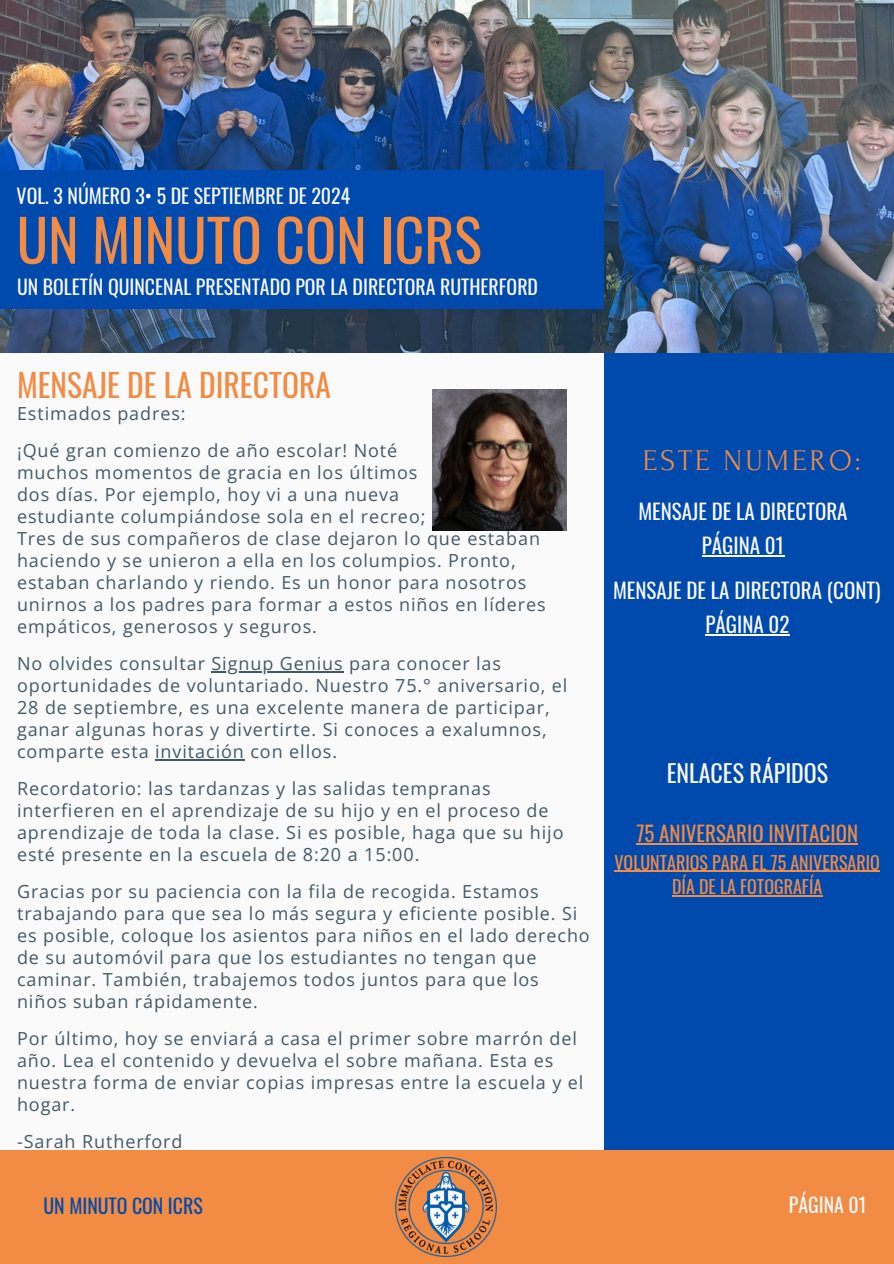
<style>
.page{position:relative;width:894px;height:1264px;background:#fff}
.page>*{position:absolute;margin:0;border:0;box-sizing:border-box;transform-origin:0 0}
.t1{font:57.9px "Oswald";color:#f28b43}
.t2{font:31.5px "Oswald";color:#f28b43}
.t3{font:30px "Forum";letter-spacing:.1em;color:#f28b43}
.t4{font:24px "Oswald";color:#fafafa}
.t5{font:21px "Oswald";color:#fafafa}
.t6{font:21px "Oswald";color:#f28b43}
.t7{font:19.8px "Oswald";color:#fafafa}
.t8{font:19.8px "Oswald";color:#004aad}
.t9{font:18px/22px "Open Sans";letter-spacing:.05em;color:#435967}
.t10{font:18px/24.8px "Oswald";color:#f28b43;text-align:center}
</style>
<div class="page">
<div style="left:0;top:0;width:893px;height:1263px;background:#fafafa"></div>
<div style="left:604px;top:309px;width:289px;height:928px;background:#004aad"></div>
<img style="left:0;top:0;width:893px;height:352px">
<div style="left:0;top:1149px;width:893px;height:114px;background:#f28b43"></div>
<img style="left:396px;top:1157px;width:100px;height:99px">
<div style="left:0;top:171px;width:603px;height:138px;background:#004aad"></div>
<hr style="left:701px;top:555px;width:82px;height:1px;background:#fafafa">
<hr style="left:705px;top:634px;width:84px;height:1px;background:#fafafa">
<img style="left:432px;top:389px;width:134px;height:141px">
<hr style="left:211px;top:671px;width:132px;height:1px;background:#435967">
<hr style="left:155px;top:759px;width:90px;height:1px;background:#435967">
<hr style="left:636px;top:843px;width:221px;height:1px;background:#f28b43">
<hr style="left:614px;top:870px;width:265px;height:1px;background:#f28b43">
<hr style="left:672px;top:895px;width:150px;height:1px;background:#f28b43">
<h4 class="t7" style="left:17px;top:180px;width:335px">VOL. 3 NÚMERO 3• 5 DE SEPTIEMBRE DE 2024</h4>
<h2 class="t1" style="left:17px;top:195px;width:466px">UN MINUTO CON ICRS</h2>
<h4 class="t7" style="left:17px;top:272px;width:522px">UN BOLETÍN QUINCENAL PRESENTADO POR LA DIRECTORA RUTHERFORD</h4>
<p class="t2" style="left:17px;top:360px;width:315px">MENSAJE DE LA DIRECTORA</p>
<p class="t9" style="left:17px;top:402px;width:170px">Estimados padres:</p>
<p class="t9" style="left:17px;top:439px;width:382px">¡Qué gran comienzo de año escolar! Noté</p>
<p class="t9" style="left:17px;top:461px;width:402px">muchos momentos de gracia en los últimos</p>
<p class="t9" style="left:17px;top:483px;width:383px">dos días. Por ejemplo, hoy vi a una nueva</p>
<p class="t9" style="left:17px;top:505px;width:410px">estudiante columpiándose sola en el recreo;</p>
<p class="t9" style="left:17px;top:527px;width:530px">Tres de sus compañeros de clase dejaron lo que estaban haciendo y se unieron a ella en los columpios. Pronto, estaban charlando y riendo. Es un honor para nosotros unirnos a los padres para formar a estos niños en líderes empáticos, generosos y seguros.</p>
<h4 class="t9" style="left:17px;top:652px;width:485px">No olvides consultar Signup Genius para conocer las</h4>
<h4 class="t9" style="left:17px;top:674px;width:552px">oportunidades de voluntariado. Nuestro 75.° aniversario, el 28 de septiembre, es una excelente manera de participar, ganar algunas horas y divertirte. Si conoces a exalumnos, comparte esta invitación con ellos.</h4>
<h4 class="t9" style="left:17px;top:777px;width:475px">Recordatorio: las tardanzas y las salidas tempranas</h4>
<h5 class="t9" style="left:17px;top:799px;width:548px">interfieren en el aprendizaje de su hijo y en el proceso de aprendizaje de toda la clase. Si es posible, haga que su hijo esté presente en la escuela de 8:20 a 15:00.</h5>
<h5 class="t9" style="left:17px;top:880px;width:523px">Gracias por su paciencia con la fila de recogida. Estamos</h5>
<p class="t9" style="left:17px;top:902px;width:574px">trabajando para que sea lo más segura y eficiente posible. Si es posible, coloque los asientos para niños en el lado derecho de su automóvil para que los estudiantes no tengan que caminar. También, trabajemos todos juntos para que los niños suban rápidamente.</p>
<p class="t9" style="left:17px;top:1027px;width:561px">Por último, hoy se enviará a casa el primer sobre marrón del</p>
<h4 class="t9" style="left:17px;top:1049px;width:568px">año. Lea el contenido y devuelva el sobre mañana. Esta es nuestra forma de enviar copias impresas entre la escuela y el hogar.</h4>
<h4 class="t9" style="left:17px;top:1130px;width:167px">-Sarah Rutherford</h4>
<h3 class="t3" style="left:642px;top:444px;width:219px">ESTE NUMERO:</h3>
<h2 class="t5" style="left:638px;top:494px;width:210px">MENSAJE DE LA DIRECTORA</h2>
<p class="t5" style="left:701px;top:529px;width:84px">PÁGINA 01</p>
<p class="t5" style="left:613px;top:574px;width:269px">MENSAJE DE LA DIRECTORA (CONT)</p>
<p class="t5" style="left:705px;top:608px;width:85px">PÁGINA 02</p>
<p class="t4" style="left:666px;top:754px;width:163px">ENLACES RÁPIDOS</p>
<h4 class="t6" style="left:636px;top:817px;width:223px">75 ANIVERSARIO INVITACION</h4>
<h4 class="t10" style="left:614px;top:849px;width:267px">VOLUNTARIOS PARA EL 75 ANIVERSARIO<br>DÍA DE LA FOTOGRAFÍA</h4>
<h1 class="t8" style="left:44px;top:1189px;width:161px">UN MINUTO CON ICRS</h1>
<h4 class="t7" style="left:788px;top:1189px;width:79px">PÁGINA 01</h4>
</div>
